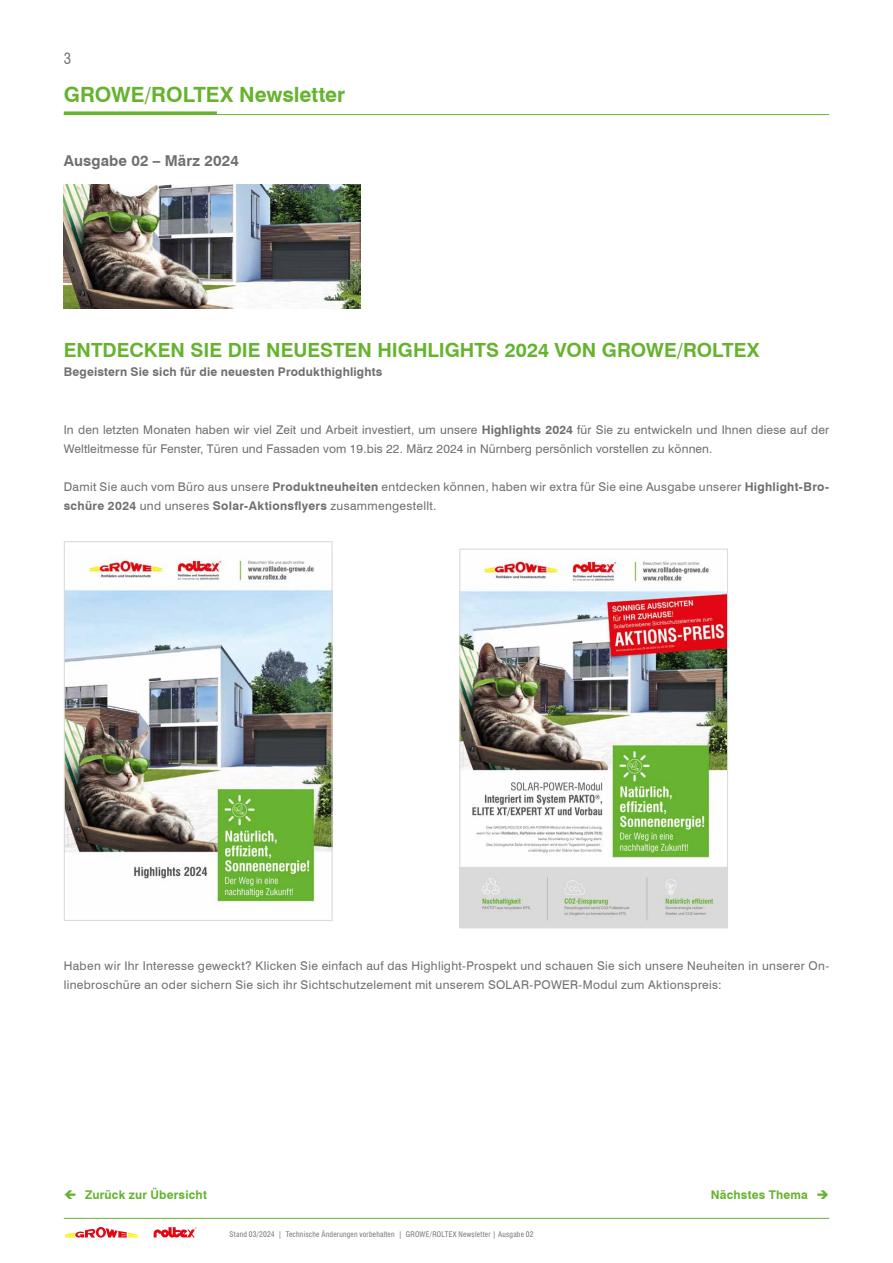
<style>
.page{position:relative;width:893px;height:1263px;background:#fff}
.page>*{position:absolute;margin:0;border:0;box-sizing:border-box;transform-origin:0 0}
.t1{font:700 21px "Swiss 721 BT";color:#65b32e}
.Headline_NL{font:700 19.5px "Swiss 721 BT";color:#65b32e}
.t2{font:700 15px "Swiss 721 BT";letter-spacing:.01em;color:#706f6f}
.t3{font:condensed 15px "Swiss 721 BT";color:#706f6f}
.GRW_05_TXT_Blocksatz_Reg_8pt_LW_10{font:12px/19.2px "Swiss 721 BT";letter-spacing:.025em;color:#706f6f}
.Subheadline_NL{font:700 12px "Swiss 721 BT";letter-spacing:.015em;color:#706f6f}
._04_TXT_Blocksatz_GRAU_8pt{font:700 12px "Swiss 721 BT";letter-spacing:.015em;color:#65b32e}
.t4{font:condensed 7.5px "Swiss 721 BT";letter-spacing:.03em;color:#706f6f}
.s1{font-weight:700}
</style>
<div class="page">
<hr style="left:64px;top:114px;width:765px;height:1px;background:#65b32e">
<svg style="left:64px;top:111px;width:153px;height:3px"></svg>
<hr style="left:64px;top:1218px;width:765px;height:1px;background:#65b32e">
<svg style="left:65px;top:1227px;width:73px;height:11px"></svg>
<svg style="left:154px;top:1227px;width:43px;height:11px"></svg>
<img style="left:64px;top:185px;width:296px;height:123px">
<img style="left:66px;top:556px;width:265px;height:347px">
<div style="left:64px;top:541px;width:269px;height:380px;border:1px solid #dadada"></div>
<img style="left:461px;top:557px;width:265px;height:369px">
<div style="left:459px;top:549px;width:269px;height:379px;border:1px solid #dadada"></div>
<p class="t3" style="left:64px;top:49px;width:9px">3</p>
<h1 class="t1" style="left:64px;top:82px;width:283px">GROWE/ROLTEX Newsletter</h1>
<p class="t2" style="left:64px;top:151px;width:177px">Ausgabe 02 – März 2024</p>
<p class="Headline_NL" style="left:64px;top:338px;width:697px">ENTDECKEN SIE DIE NEUESTEN HIGHLIGHTS 2024 VON GROWE/ROLTEX</p>
<p class="Subheadline_NL" style="left:64px;top:365px;width:320px">Begeistern Sie sich für die neuesten Produkthighlights</p>
<p class="GRW_05_TXT_Blocksatz_Reg_8pt_LW_10" style="left:64px;top:420px;width:767px">In den letzten Monaten haben wir viel Zeit und Arbeit investiert, um unsere <span class="s1">Highlights 2024</span> für Sie zu entwickeln und Ihnen diese auf der<br>Weltleitmesse für Fenster, Türen und Fassaden vom 19.bis 22. März 2024 in Nürnberg persönlich vorstellen zu können.</p>
<p class="GRW_05_TXT_Blocksatz_Reg_8pt_LW_10" style="left:64px;top:477px;width:767px">Damit Sie auch vom Büro aus unsere <span class="s1">Produktneuheiten</span> entdecken können, haben wir extra für Sie eine Ausgabe unserer <span class="s1">Highlight-Bro&shy;schüre 2024</span> und unseres <span class="s1">Solar-Aktionsflyers</span> zusammengestellt.</p>
<p class="GRW_05_TXT_Blocksatz_Reg_8pt_LW_10" style="left:64px;top:955px;width:767px">Haben wir Ihr Interesse geweckt? Klicken Sie einfach auf das Highlight-Prospekt und schauen Sie sich unsere Neuheiten in unserer On&shy;linebroschüre an oder sichern Sie sich ihr Sichtschutzelement mit unserem SOLAR-POWER-Modul zum Aktionspreis:</p>
<p class="_04_TXT_Blocksatz_GRAU_8pt" style="left:85px;top:1188px;width:123px">Zurück zur Übersicht</p>
<p class="t4" style="left:230px;top:1230px;width:305px">Stand 03/2024 | Technische Änderungen vorbehalten | GROWE/ROLTEX Newsletter | Ausgabe 02</p>
<p class="_04_TXT_Blocksatz_GRAU_8pt" style="left:711px;top:1188px;width:120px">Nächstes Thema ➔</p>
</div>
